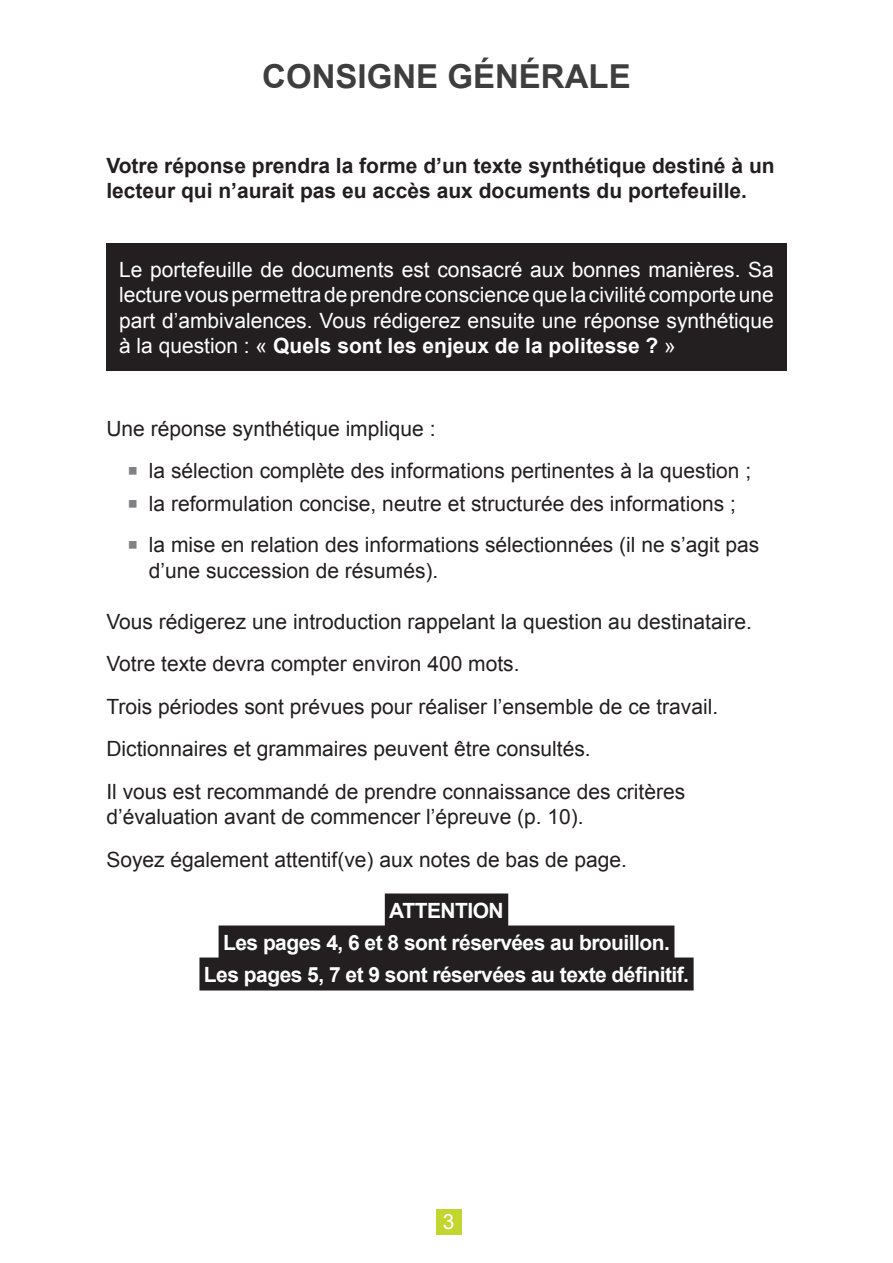
<style>
.page{position:relative;width:893px;height:1263px;background:#fff}
.page>*{position:absolute;margin:0;border:0;box-sizing:border-box;transform-origin:0 0}
.t1{font:700 33px "Arial";color:#3e3e3f}
.t2{font:21px/42.5px "Arial";color:#231f20}
.t3{font:21px/25.5px "Arial";color:#fff;text-align:justify}
.t4{font:700 21px/25.5px "Arial";color:#231f20}
.t5{font:700 21px "Arial";letter-spacing:-.025em;color:#fff}
.s1{font-weight:700}
.s2{color:#808285}
</style>
<div class="page">
<div style="left:385px;top:893px;width:123px;height:33px;background:#231f20"></div>
<div style="left:219px;top:925px;width:455px;height:33px;background:#231f20"></div>
<div style="left:199px;top:957px;width:495px;height:33px;background:#231f20"></div>
<div style="left:106px;top:243px;width:681px;height:128px;background:#231f20"></div>
<div style="left:436px;top:1209px;width:25px;height:25px;background:#c1d72f"></div>
<h1 class="t1" style="left:262px;top:54px;width:370px">Consigne générale</h1>
<p class="t4" style="left:106px;top:153px;width:670px">Votre réponse prendra la forme d’un texte synthétique destiné à un lecteur qui n’aurait pas eu accès aux documents du portefeuille.</p>
<p class="t3" style="left:119px;top:257px;width:656px">Le portefeuille de documents est consacré aux bonnes manières. Sa lecture vous permettra de prendre conscience que la civilité comporte une part d’ambivalences. Vous rédigerez ensuite une réponse synthétique à la question : « <span class="s1">Quels sont les enjeux de la politesse ?</span> »</p>
<p class="t2" style="left:106px;top:408px;width:331px">Une réponse synthétique implique :</p>
<p class="t2" style="left:128px;top:449px;width:625px"><span class="s2">○</span> la sélection complète des informations pertinentes à la question ;</p>
<p class="t2" style="left:128px;top:482px;width:610px"><span class="s2">○</span> la reformulation concise, neutre et structurée des informations ;</p>
<p class="t2" style="left:149px;top:532px;width:612px;line-height:25.5px;text-indent:-21px"><span class="s2">○</span> la mise en relation des informations sélectionnées (il ne s’agit pas d’une succession de résumés).</p>
<p class="t2" style="left:106px;top:600px;width:647px">Vous rédigerez une introduction rappelant la question au destinataire.<br>Votre texte devra compter environ 400 mots.<br>Trois périodes sont prévues pour réaliser l’ensemble de ce travail.<br>Dictionnaires et grammaires peuvent être consultés.<br>Il vous est recommandé de prendre connaissance des critères</p>
<p class="t2" style="left:106px;top:796px;width:522px">d’évaluation avant de commencer l’épreuve (p. 10).<br>Soyez également attentif(ve) aux notes de bas de page.</p>
<p class="t5" style="left:389px;top:896px;width:91px">ATTENTION</p>
<p class="t5" style="left:223px;top:928px;width:448px">Les pages 4, 6 et 8 sont réservées au brouillon.</p>
<p class="t5" style="left:204px;top:960px;width:487px">Les pages 5, 7 et 9 sont réservées au texte définitif.</p>
<p class="t3" style="left:443px;top:1209px;width:13px">3</p>
</div>
